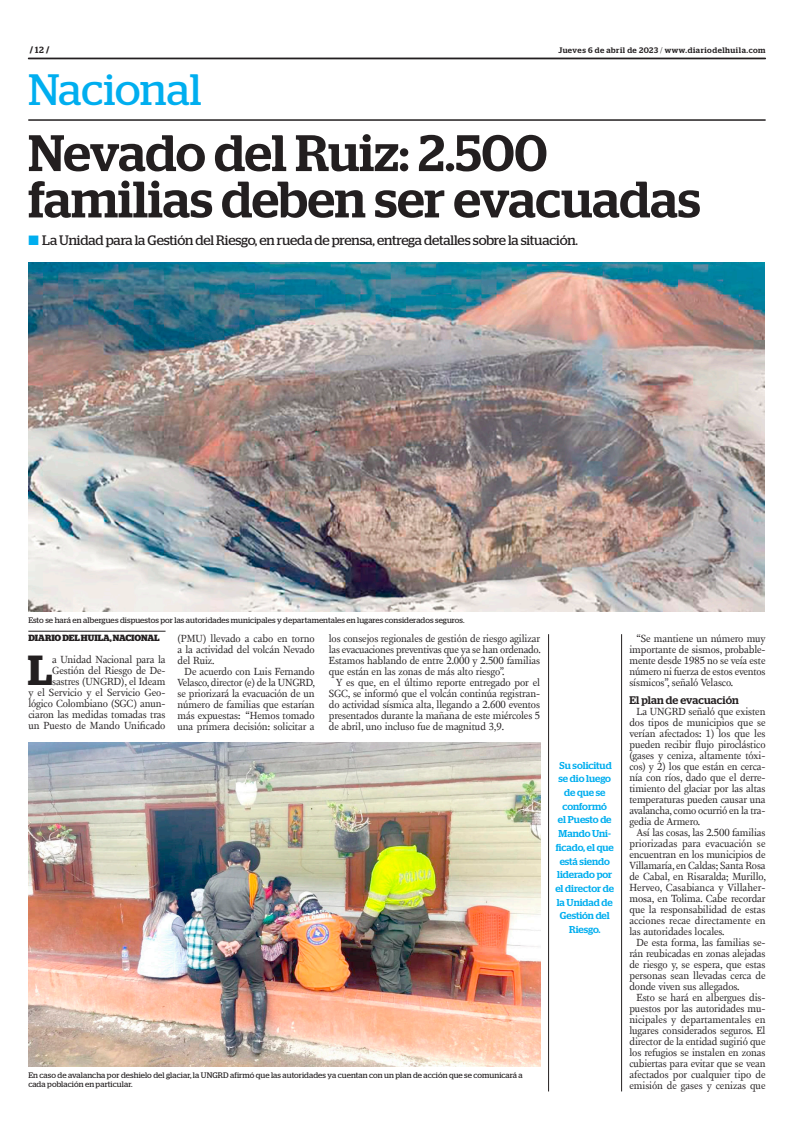
<style>
.page{position:relative;width:801px;height:1134px;background:#fff}
.page>*{position:absolute;margin:0;border:0;box-sizing:border-box;transform-origin:0 0}
.t1{font:500 51.2px/46.4px "Stag";color:#231f20}
.t2{font:43.9px "Stag";letter-spacing:-.005em;color:#00aeef}
.t3{font:600 42px "Stag";color:#231f20}
.t4{font:13.7px "Stag";letter-spacing:-.01em;color:#231f20}
.t5{font:500 11px "Stag";letter-spacing:.005em;color:#231f20}
.t6{font:10.6px/11px "New Fournier BP";letter-spacing:-.01em;color:#231f20;text-align:justify}
.t7{font:500 10px/13.7px "Stag";letter-spacing:-.005em;color:#00aeef;text-align:center}
.t8{font:700 9px "Stag";color:#231f20}
.t9{font:8px/9px "Stag";letter-spacing:.01em;color:#231f20}
.t10{font:500 8px "Stag";letter-spacing:.06em;color:#231f20}
.s1{font-weight:500}
.s2{font-weight:300}
.s3{color:#00aeef}
</style>
<div class="page">
<svg style="left:28px;top:58px;width:737px;height:1px"></svg>
<hr style="left:28px;top:120px;width:737px;height:1px;background:#231f20">
<img style="left:28px;top:262px;width:736px;height:349px">
<img style="left:29px;top:742px;width:511px;height:324px">
<hr style="left:28px;top:631px;width:137px;height:1px;background:#231f20">
<hr style="left:621px;top:634px;width:1px;height:457px;background:#231f20">
<hr style="left:548px;top:634px;width:1px;height:457px;background:#231f20">
<p class="t8" style="left:30px;top:45px;width:21px">/ <span class="s1">12</span> /</p>
<p class="t10" style="left:558px;top:45px;width:209px">Jueves 6 de abril de 2023 <span class="s2">/</span> www.diariodelhuila.com</p>
<h2 class="t2" style="left:28px;top:64px;width:175px">Nacional</h2>
<h1 class="t1" style="left:28px;top:129px;width:673px">Nevado del Ruiz: 2.500 familias deben ser evacuadas</h1>
<p class="t4" style="left:28px;top:232px;width:551px"><span class="s3">■</span> La Unidad para la Gestión del Riesgo, en rueda de prensa, entrega detalles sobre la situación.</p>
<p class="t9" style="left:28px;top:615px;width:438px">Esto se hará en albergues dispuestos por las autoridades municipales y departamentales en lugares considerados seguros.</p>
<p class="t8" style="left:28px;top:633px;width:133px">DIARIO DEL HUILA, NACIONAL</p>
<h3 class="t3" style="left:28px;top:646px;width:26px">L</h3>
<p class="t6" style="left:28px;top:654px;width:139px;text-align:right">a Unidad Nacional para la<br>Gestión del Riesgo de De&shy;sastres (UNGRD), el Ideam<br>y el Servicio y el Servicio Geo&shy;lógico Colombiano (SGC) anun&shy;ciaron las medidas tomadas tras un Puesto de Mando Unificado</p>
<p class="t6" style="left:177px;top:633px;width:139px">(PMU) llevado a cabo en torno a la actividad del volcán Nevado del Ruiz.</p>
<p class="t6" style="left:177px;top:666px;width:139px;text-indent:7px">De acuerdo con Luis Fernando Velasco, director (e) de la UNGRD, se priorizará la evacuación de un número de familias que estarían más expuestas: “Hemos tomado una primera decisión: solicitar a</p>
<p class="t6" style="left:329px;top:633px;width:213px">los consejos regionales de gestión de riesgo agilizar las evacuaciones preventivas que ya se han ordenado.<br>Estamos hablando de entre 2.000 y 2.500 familias que están en las zonas de más alto riesgo”.</p>
<p class="t6" style="left:329px;top:677px;width:213px;text-indent:7px">Y es que, en el último reporte entregado por el SGC, se informó que el volcán continúa registran&shy;do actividad sísmica alta, llegando a 2.600 eventos presentados durante la mañana de este miércoles 5 de abril, uno incluso fue de magnitud 3,9.</p>
<p class="t7" style="left:555px;top:758px;width:60px">Su solicitud se dio luego de que se conformó<br>el Puesto de<br>Mando Uni&shy;ficado, el que está siendo liderado por el director de la Unidad de<br>Gestión del<br>Riesgo.</p>
<p class="t9" style="left:28px;top:1070px;width:496px">En caso de avalancha por deshielo del glaciar, la UNGRD afirmó que las autoridades ya cuentan con un plan de acción que se comunicará a cada población en particular.</p>
<p class="t6" style="left:629px;top:633px;width:138px;text-indent:7px">“Se mantiene un número muy importante de sismos, probable&shy;mente desde 1985 no se veía este número ni fuerza de estos eventos sísmicos”, señaló Velasco.</p>
<p class="t5" style="left:629px;top:693px;width:111px">El plan de evacuación</p>
<p class="t6" style="left:629px;top:706px;width:138px;text-indent:7px">La UNGRD señaló que existen dos tipos de municipios que se verían afectados: 1) los que les pueden recibir flujo piroclástico (gases y ceniza, altamente tóxi&shy;cos) y 2) los que están en cerca&shy;nía con ríos, dado que el derre&shy;timiento del glaciar por las altas temperaturas pueden causar una avalancha, como ocurrió en la tra&shy;gedia de Armero.</p>
<p class="t6" style="left:629px;top:827px;width:138px;text-indent:7px">Así las cosas, las 2.500 familias priorizadas para evacuación se encuentran en los municipios de Villamaría, en Caldas; Santa Rosa de Cabal, en Risaralda; Murillo, Herveo, Casabianca y Villaher&shy;mosa, en Tolima. Cabe recordar que la responsabilidad de estas acciones recae directamente en las autoridades locales.</p>
<p class="t6" style="left:629px;top:937px;width:138px;text-indent:7px">De esta forma, las familias se&shy;rán reubicadas en zonas alejadas de riesgo y, se espera, que estas personas sean llevadas cerca de donde viven sus allegados.</p>
<p class="t6" style="left:629px;top:992px;width:138px;text-indent:7px">Esto se hará en albergues dis&shy;puestos por las autoridades mu&shy;nicipales y departamentales en lugares considerados seguros. El director de la entidad sugirió que los refugios se instalen en zonas cubiertas para evitar que se vean afectados por cualquier tipo de emisión de gases y cenizas que</p>
</div>
